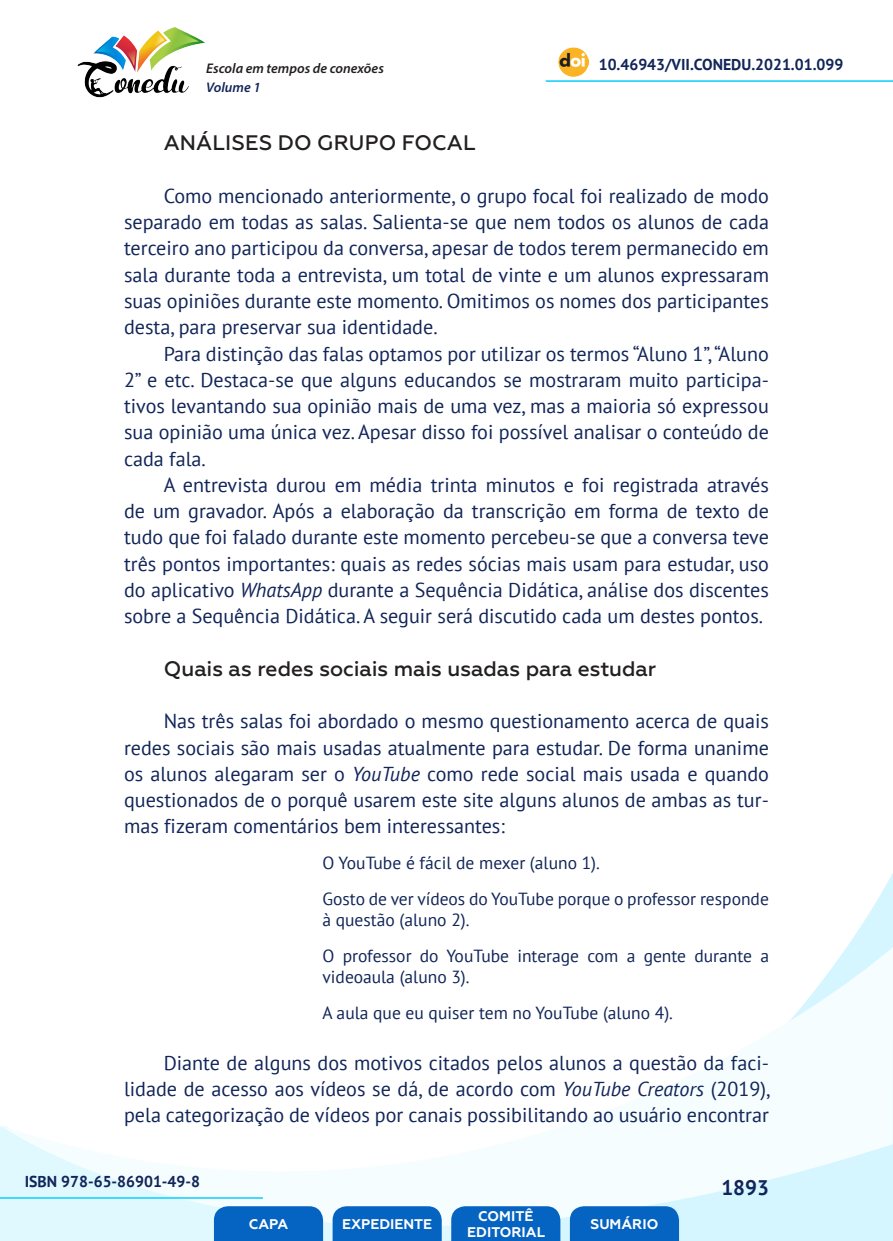
<style>
.page{position:relative;width:893px;height:1241px;background:#fff}
.page>*{position:absolute;margin:0;border:0;box-sizing:border-box;transform-origin:0 0}
._10_SUBTÍTULO_2{font:500 21px "Geometria";color:#231f20}
.t1{font:700 21px "PT Sans";color:#112558}
._8_CORPO{font:20.12px/26.2px "PT Sans";color:#112558;text-align:justify}
._12_CITACAO{font:17.5px/21px "PT Sans";color:#112558}
.t2{font:700 15.75px "PT Sans";color:#112558}
.t3{font:700 14px/16.8px "Geometria";color:#fff;text-align:center}
.t4{font:italic 600 14px "Myriad Pro";color:#231f20}
.t5{font:italic 600 14px "Myriad Pro";color:#112558}
.s1{font-style:italic}
</style>
<div class="page">
<svg style="left:848px;top:873px;width:45px;height:73px"></svg>
<svg style="left:0;top:946px;width:893px;height:294px"></svg>
<hr style="left:0;top:1196px;width:263px;height:2px;background:#2dd4fe">
<hr style="left:546px;top:80px;width:347px;height:2px;background:#2dd4fe">
<img style="left:559px;top:47px;width:30px;height:30px">
<img style="left:77px;top:27px;width:128px;height:71px">
<svg style="left:214px;top:1205px;width:109px;height:35px;background:#126bc4"></svg>
<svg style="left:333px;top:1205px;width:109px;height:35px;background:#126bc4"></svg>
<svg style="left:451px;top:1205px;width:109px;height:35px;background:#126bc4"></svg>
<svg style="left:570px;top:1205px;width:109px;height:35px;background:#116bc4"></svg>
<p class="t4" style="left:206px;top:59px;width:179px">Escola em tempos de conexões</p>
<p class="t2" style="left:599px;top:54px;width:246px">10.46943/VII.CONEDU.2021.01.099</p>
<p class="t5" style="left:206px;top:78px;width:56px">Volume 1</p>
<p class="_10_SUBTÍTULO_2" style="left:164px;top:131px;width:313px">ANÁLISES DO GRUPO FOCAL</p>
<p class="_8_CORPO" style="left:124px;top:182px;width:646px;text-indent:40px">Como mencionado anteriormente, o grupo focal foi realizado de modo separado em todas as salas. Salienta-se que nem todos os alunos de cada terceiro ano participou da conversa, apesar de todos terem permanecido em sala durante toda a entrevista, um total de vinte e um alunos expressaram suas opiniões durante este momento. Omitimos os nomes dos participantes desta, para preservar sua identidade.</p>
<p class="_8_CORPO" style="left:124px;top:340px;width:646px;text-indent:40px">Para distinção das falas optamos por utilizar os termos “Aluno 1”, “Aluno 2” e etc. Destaca-se que alguns educandos se mostraram muito participa&shy;tivos levantando sua opinião mais de uma vez, mas a maioria só expressou sua opinião uma única vez. Apesar disso foi possível analisar o conteúdo de cada fala.</p>
<p class="_8_CORPO" style="left:124px;top:471px;width:646px;text-indent:40px">A entrevista durou em média trinta minutos e foi registrada através de um gravador. Após a elaboração da transcrição em forma de texto de tudo que foi falado durante este momento percebeu-se que a conversa teve três pontos importantes: quais as redes sócias mais usam para estudar, uso do aplicativo <span class="s1">WhatsApp</span> durante a Sequência Didática, análise dos discentes sobre a Sequência Didática. A seguir será discutido cada um destes pontos.</p>
<p class="_10_SUBTÍTULO_2" style="left:164px;top:656px;width:494px">Quais as redes sociais mais usadas para estudar</p>
<p class="_8_CORPO" style="left:124px;top:707px;width:646px;text-indent:40px">Nas três salas foi abordado o mesmo questionamento acerca de quais redes sociais são mais usadas atualmente para estudar. De forma unanime os alunos alegaram ser o <span class="s1">YouTube</span> como rede social mais usada e quando questionados de o porquê usarem este site alguns alunos de ambas as tur&shy;mas fizeram comentários bem interessantes:</p>
<p class="_12_CITACAO" style="left:322px;top:852px;width:279px">O YouTube é fácil de mexer (aluno 1).</p>
<p class="_12_CITACAO" style="left:322px;top:887px;width:448px">Gosto de ver vídeos do YouTube porque o professor responde à questão (aluno 2).</p>
<p class="_12_CITACAO" style="left:322px;top:944px;width:448px">O professor do YouTube interage com a gente durante a videoaula (aluno 3).</p>
<p class="_12_CITACAO" style="left:322px;top:1001px;width:352px">A aula que eu quiser tem no YouTube (aluno 4).</p>
<p class="_8_CORPO" style="left:124px;top:1048px;width:648px;text-indent:40px">Diante de alguns dos motivos citados pelos alunos a questão da faci&shy;lidade de acesso aos vídeos se dá, de acordo com <span class="s1">YouTube Creators</span> (2019), pela categorização de vídeos por canais possibilitando ao usuário encontrar</p>
<p class="t2" style="left:25px;top:1170px;width:177px">ISBN 978-65-86901-49-8</p>
<p class="t3" style="left:249px;top:1215px;width:41px">CAPA</p>
<p class="t3" style="left:342px;top:1215px;width:92px">EXPEDIENTE</p>
<p class="t3" style="left:467px;top:1207px;width:79px">COMITÊ<br>EDITORIAL</p>
<p class="t3" style="left:590px;top:1215px;width:69px">SUMÁRIO</p>
<p class="t1" style="left:721px;top:1173px;width:49px">1893</p>
</div>
